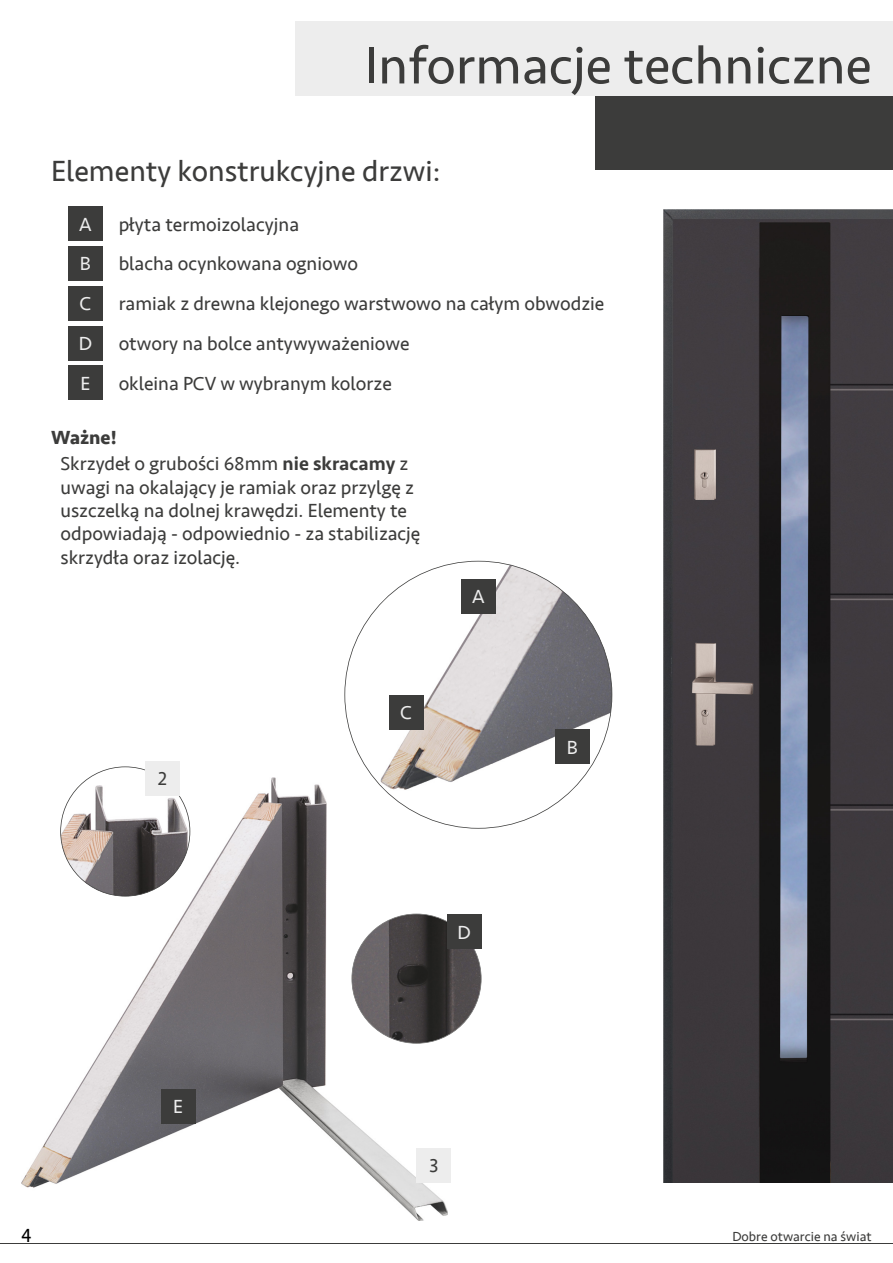
<style>
.page{position:relative;width:893px;height:1263px;background:#fff}
.page>*{position:absolute;margin:0;border:0;box-sizing:border-box;transform-origin:0 0}
.t1{font:54px "Seravek";color:#3c3c3b}
.t2{font:30px "Seravek";color:#3c3c3b}
.t3{font:19.5px/23.4px "Seravek";color:#3c3c3b}
.t4{font:19.5px "Seravek";color:#ededed}
.t5{font:19.5px "Seravek";color:#000}
.t6{font:13.5px "Seravek";color:#3c3c3b}
.s1{font-weight:700}
.s2{font-weight:500}
</style>
<div class="page">
<hr style="left:0;top:1243px;width:893px;height:1px;background:#3c3c3b">
<div style="left:595px;top:96px;width:298px;height:74px;background:#3c3c3b"></div>
<div style="left:296px;top:21px;width:597px;height:75px;background:#ededed"></div>
<img style="left:664px;top:210px;width:229px;height:973px">
<div style="left:68px;top:207px;width:35px;height:34px;background:#3c3c3b"></div>
<div style="left:68px;top:246px;width:35px;height:35px;background:#3c3c3b"></div>
<div style="left:68px;top:286px;width:35px;height:35px;background:#3c3c3b"></div>
<div style="left:68px;top:326px;width:35px;height:34px;background:#3c3c3b"></div>
<div style="left:68px;top:366px;width:35px;height:34px;background:#3c3c3b"></div>
<img style="left:21px;top:778px;width:426px;height:442px">
<svg style="left:351px;top:914px;width:131px;height:130px"></svg>
<div style="left:447px;top:914px;width:35px;height:35px;background:#3c3c3b"></div>
<svg style="left:60px;top:766px;width:130px;height:130px"></svg>
<div style="left:145px;top:761px;width:35px;height:34px;background:#ededed"></div>
<div style="left:417px;top:1148px;width:34px;height:35px;background:#ededed"></div>
<svg style="left:344px;top:561px;width:268px;height:268px"></svg>
<div style="left:461px;top:579px;width:35px;height:35px;background:#3c3c3b"></div>
<div style="left:555px;top:729px;width:35px;height:35px;background:#3c3c3b"></div>
<div style="left:389px;top:695px;width:34px;height:34px;background:#3c3c3b"></div>
<div style="left:161px;top:1089px;width:35px;height:35px;background:#3c3c3b"></div>
<h1 class="t1" style="left:364px;top:24px;width:509px">Informacje techniczne</h1>
<h2 class="t2" style="left:51px;top:148px;width:391px">Elementy konstrukcyjne drzwi:</h2>
<p class="t4" style="left:79px;top:209px;width:15px">A</p>
<p class="t3" style="left:119px;top:212px;width:182px">płyta termoizolacyjna</p>
<p class="t4" style="left:80px;top:249px;width:13px">B</p>
<p class="t3" style="left:119px;top:252px;width:241px">blacha ocynkowana ogniowo</p>
<p class="t4" style="left:79px;top:289px;width:13px">C</p>
<p class="t3" style="left:119px;top:292px;width:487px">ramiak z drewna klejonego warstwowo na całym obwodzie</p>
<p class="t4" style="left:79px;top:328px;width:15px">D</p>
<p class="t3" style="left:119px;top:332px;width:292px">otwory na bolce antywyważeniowe</p>
<p class="t4" style="left:80px;top:368px;width:11px">E</p>
<p class="t3" style="left:119px;top:371px;width:275px">okleina PCV w wybranym kolorze</p>
<p class="t3" style="left:61px;top:424px;width:349px;line-height:26.4px;text-indent:-10px"><span class="s1">Ważne!<br></span>Skrzydeł o grubości 68mm <span class="s2">nie skracamy</span> z</p>
<p class="t3" style="left:61px;top:475px;width:361px">uwagi na okalający je ramiak oraz przylgę z uszczelką na dolnej krawędzi. Elementy te odpowiadają - odpowiednio - za stabilizację skrzydła oraz izolację.</p>
<p class="t3" style="left:158px;top:767px;width:11px">2</p>
<p class="t4" style="left:400px;top:697px;width:13px">C</p>
<p class="t4" style="left:472px;top:582px;width:15px">A</p>
<p class="t4" style="left:458px;top:917px;width:15px">D</p>
<p class="t4" style="left:173px;top:1091px;width:11px">E</p>
<p class="t3" style="left:429px;top:1154px;width:11px">3</p>
<p class="t4" style="left:567px;top:732px;width:13px">B</p>
<p class="t5" style="left:21px;top:1220px;width:12px">4</p>
<p class="t6" style="left:732px;top:1226px;width:141px">Dobre otwarcie na świat</p>
</div>
